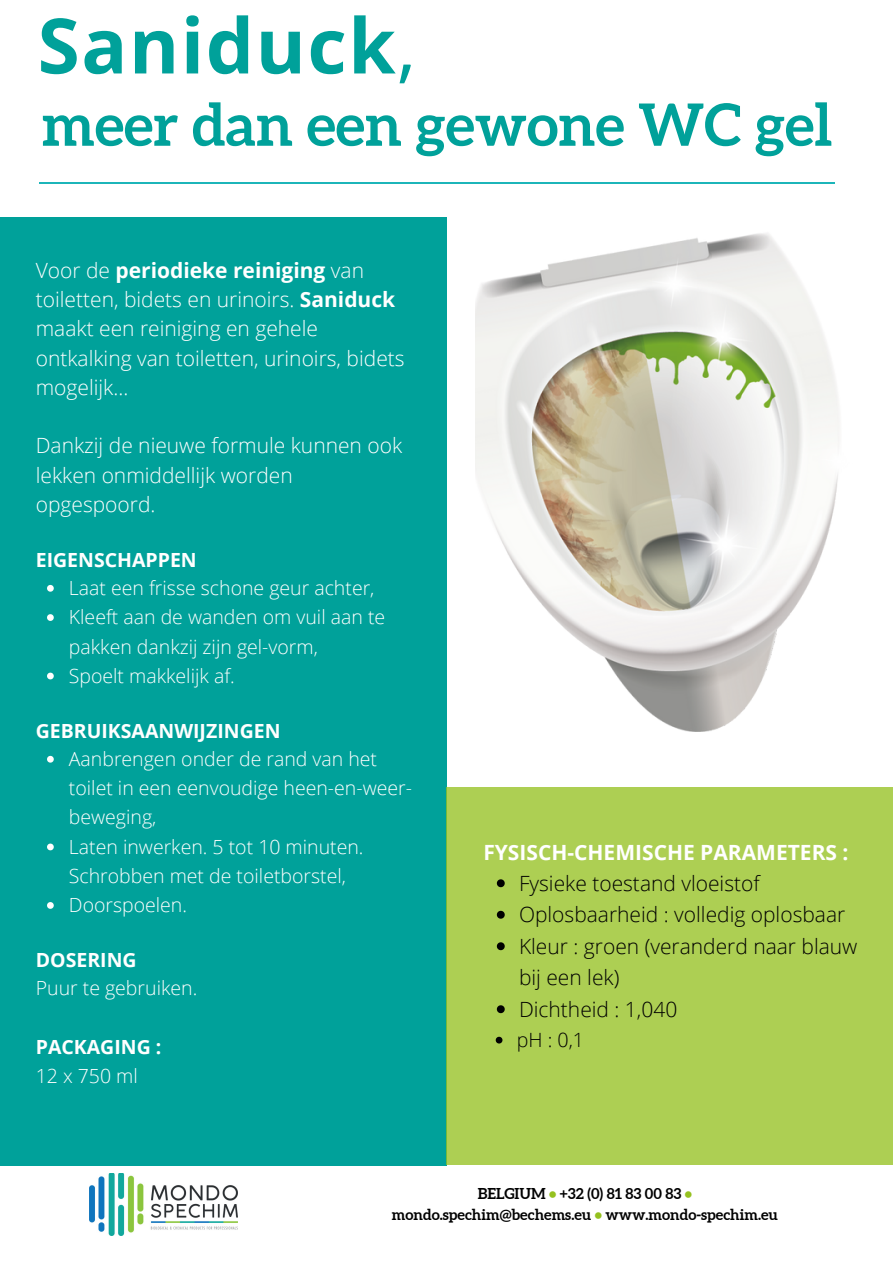
<style>
.page{position:relative;width:893px;height:1264px;background:#fff}
.page>*{position:absolute;margin:0;border:0;box-sizing:border-box;transform-origin:0 0}
.t1{font:700 76.5px "Open Sans";letter-spacing:.02em;color:#00a19a}
.t2{font:700 58.35px "Aleo";color:#00a19a}
.t3{font:300 21px/29.2px "Open Sans";color:#fff}
.t4{font:300 21px/31.5px "Open Sans";color:#000}
.t5{font:700 21px "Open Sans";color:#fff}
.t6{font:300 19.65px "Open Sans";color:#000}
.t7{font:300 19.5px/29.2px "Open Sans";color:#fff}
.t8{font:700 19.5px "Open Sans";color:#fff}
.t9{font:700 15px/21.3px "Aleo";color:#000;text-align:center}
.s1{font-weight:400}
.s2{font-weight:700}
.s3{color:#95c11f}
</style>
<div class="page">
<hr style="left:40px;top:183px;width:794px;height:1px;background:#1cb5b9">
<div style="left:0;top:217px;width:446px;height:948px;background:#00a19a"></div>
<img style="left:89px;top:1173px;width:149px;height:62px">
<div style="left:446px;top:786px;width:446px;height:378px;background:#adcf53"></div>
<svg style="left:497px;top:879px;width:7px;height:8px"></svg>
<svg style="left:497px;top:910px;width:7px;height:8px"></svg>
<svg style="left:497px;top:942px;width:7px;height:8px"></svg>
<svg style="left:497px;top:1005px;width:7px;height:8px"></svg>
<svg style="left:495px;top:1036px;width:7px;height:7px"></svg>
<svg style="left:47px;top:585px;width:7px;height:6px"></svg>
<svg style="left:47px;top:614px;width:7px;height:7px"></svg>
<svg style="left:47px;top:672px;width:7px;height:7px"></svg>
<svg style="left:47px;top:756px;width:7px;height:6px"></svg>
<svg style="left:47px;top:843px;width:7px;height:7px"></svg>
<svg style="left:47px;top:902px;width:7px;height:6px"></svg>
<img style="left:475px;top:233px;width:364px;height:498px">
<h1 class="t1" style="left:38px;top:-8px;width:380px">Saniduck<span class="s1">,</span></h1>
<h2 class="t2" style="left:42px;top:91px;width:792px">meer dan een gewone WC gel</h2>
<p class="t3" style="left:36px;top:255px;width:370px">Voor de <span class="s2">periodieke reiniging</span> van toiletten, bidets en urinoirs. <span class="s2">Saniduck </span>maakt een reiniging en gehele ontkalking van toiletten, urinoirs, bidets mogelijk...</p>
<p class="t3" style="left:36px;top:430px;width:368px">Dankzij de nieuwe formule kunnen ook lekken onmiddellijk worden opgespoord.</p>
<p class="t8" style="left:36px;top:546px;width:162px">EIGENSCHAPPEN</p>
<p class="t7" style="left:69px;top:573px;width:318px">Laat een frisse schone geur achter,<br>Kleeft aan de wanden om vuil aan te pakken dankzij zijn gel-vorm,<br>Spoelt makkelijk af.</p>
<p class="t8" style="left:36px;top:717px;width:246px">GEBRUIKSAANWIJZINGEN</p>
<p class="t7" style="left:69px;top:743px;width:344px">Aanbrengen onder de rand van het toilet in een eenvoudige heen-en-weer&shy;beweging,<br>Laten inwerken. 5 tot 10 minuten.<br>Schrobben met de toiletborstel,<br>Doorspoelen.</p>
<p class="t8" style="left:36px;top:946px;width:102px">DOSERING</p>
<p class="t7" style="left:36px;top:973px;width:163px">Puur te gebruiken.</p>
<p class="t8" style="left:36px;top:1033px;width:127px">PACKAGING :</p>
<p class="t7" style="left:36px;top:1060px;width:104px">12 x 750 ml</p>
<p class="t5" style="left:483px;top:837px;width:366px">FYSISCH-CHEMISCHE PARAMETERS :</p>
<p class="t4" style="left:519px;top:866px;width:340px">Fysieke toestand vloeistof<br>Oplosbaarheid : volledig oplosbaar<br>Kleur : groen (veranderd naar blauw bij een lek)<br>Dichtheid : 1,040</p>
<p class="t6" style="left:516px;top:1025px;width:69px">pH : 0,1</p>
<p class="t9" style="left:392px;top:1182px;width:387px">BELGIUM <span class="s3">•</span> +32 (0) 81 83 00 83 <span class="s3">• </span>mondo.spechim@bechems.eu <span class="s3">•</span> www.mondo-spechim.eu</p>
</div>
